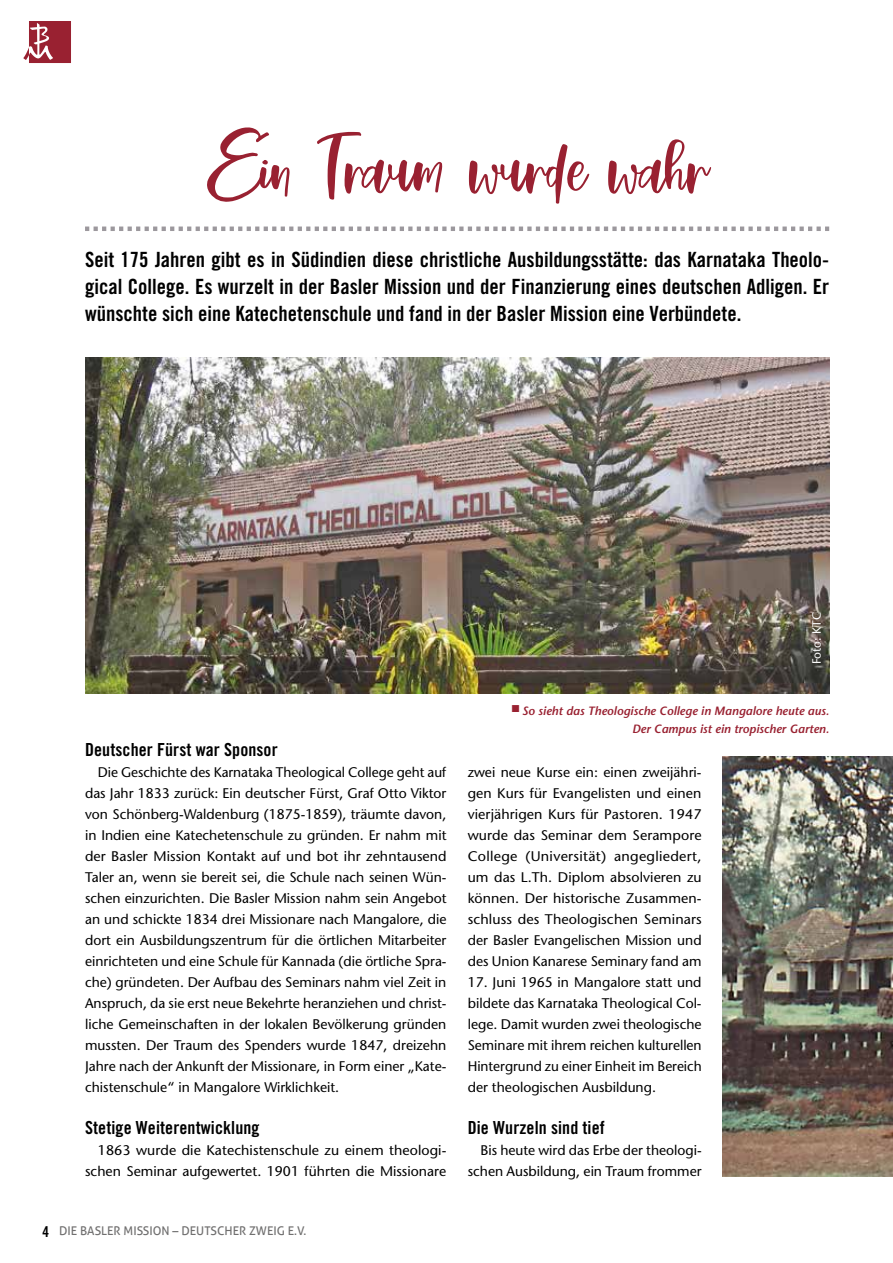
<style>
.page{position:relative;width:893px;height:1263px;background:#fff}
.page>*{position:absolute;margin:0;border:0;box-sizing:border-box;transform-origin:0 0}
.t1{font:81px "Morning Glory";color:#992131}
.t2{font:21px/27px "Trade Gothic LT Std Bd Cn 20";color:#000;text-align:justify}
.t3{font:18px "Trade Gothic LT Std Bd Cn 20";letter-spacing:.005em;color:#000}
.t4{font:13.95px/21px "Stone Sans";color:#000;text-align:justify}
.t5{font:italic 600 12px/18px "Stone Sans";color:#992131;text-align:right}
.t6{font:12px "Aller";color:#706f6f}
.t7{font:12px "Stone Sans";color:#fff}
.s1{font-family:"Trade Gothic LT Std Bd Cn 20";font-size:15px;color:#000}
</style>
<div class="page">
<svg style="left:85px;top:227px;width:744px;height:4px"></svg>
<img style="left:85px;top:357px;width:744px;height:336px">
<img style="left:723px;top:756px;width:170px;height:420px">
<svg style="left:23px;top:21px;width:48px;height:42px"></svg>
<h1 class="t1" style="left:207px;top:117px;width:502px">Ein Traum wurde wahr</h1>
<p class="t2" style="left:85px;top:246px;width:746px">Seit 175 Jahren gibt es in Südindien diese christliche Ausbildungsstätte: das Karnataka Theolo&shy;gical College. Es wurzelt in der Basler Mission und der Finanzierung eines deutschen Adligen. Er wünschte sich eine Katechetenschule und fand in der Basler Mission eine Verbündete.</p>
<p class="t7" style="left:809px;top:664px;width:54px;rotate:-90deg">Foto: KTC</p>
<p class="t3" style="left:85px;top:739px;width:194px">Deutscher Fürst war Sponsor</p>
<p class="t4" style="left:85px;top:762px;width:363px;text-indent:13px">Die Geschichte des Karnataka Theological College geht auf das Jahr 1833 zurück: Ein deutscher Fürst, Graf Otto Viktor von Schönberg-Waldenburg (1875-1859), träumte davon, in Indien eine Katechetenschule zu gründen. Er nahm mit der Basler Mission Kontakt auf und bot ihr zehntausend Taler an, wenn sie bereit sei, die Schule nach seinen Wün&shy;schen einzurichten. Die Basler Mission nahm sein Angebot an und schickte 1834 drei Missionare nach Mangalore, die dort ein Ausbildungszentrum für die örtlichen Mitarbeiter einrichteten und eine Schule für Kannada (die örtliche Spra&shy;che) gründeten. Der Aufbau des Seminars nahm viel Zeit in Anspruch, da sie erst neue Bekehrte heranziehen und christ&shy;liche Gemeinschaften in der lokalen Bevölkerung gründen mussten. Der Traum des Spenders wurde 1847, dreizehn Jahre nach der Ankunft der Missionare, in Form einer „Kate&shy;chistenschule“ in Mangalore Wirklichkeit.</p>
<p class="t3" style="left:85px;top:1117px;width:176px">Stetige Weiterentwicklung</p>
<p class="t4" style="left:85px;top:1140px;width:363px;text-align:right">1863 wurde die Katechistenschule zu einem theologi&shy;schen Seminar aufgewertet. 1901 führten die Missionare</p>
<p class="t6" style="left:43px;top:1223px;width:265px"><span class="s1">4</span> DIE BASLER MISSION – DEUTSCHER ZWEIG E.V.</p>
<p class="t5" style="left:511px;top:702px;width:320px"><sup>■</sup> So sieht das Theologische College in Mangalore heute aus.<br>Der Campus ist ein tropischer Garten.</p>
<p class="t4" style="left:468px;top:762px;width:236px">zwei neue Kurse ein: einen zweijähri&shy;gen Kurs für Evangelisten und einen vierjährigen Kurs für Pastoren. 1947 wurde das Seminar dem Serampore College (Universität) angegliedert, um das L.Th. Diplom absolvieren zu können. Der historische Zusammen&shy;schluss des Theologischen Seminars der Basler Evangelischen Mission und des Union Kanarese Seminary fand am</p>
<p class="t4" style="left:468px;top:972px;width:235px">17. Juni 1965 in Mangalore statt und bildete das Karnataka Theological Col&shy;lege. Damit wurden zwei theologische Seminare mit ihrem reichen kulturellen Hintergrund zu einer Einheit im Bereich der theologischen Ausbildung.</p>
<p class="t3" style="left:468px;top:1117px;width:139px">Die Wurzeln sind tief</p>
<p class="t4" style="left:468px;top:1140px;width:235px;text-align:right">Bis heute wird das Erbe der theologi&shy;schen Ausbildung, ein Traum frommer</p>
</div>
